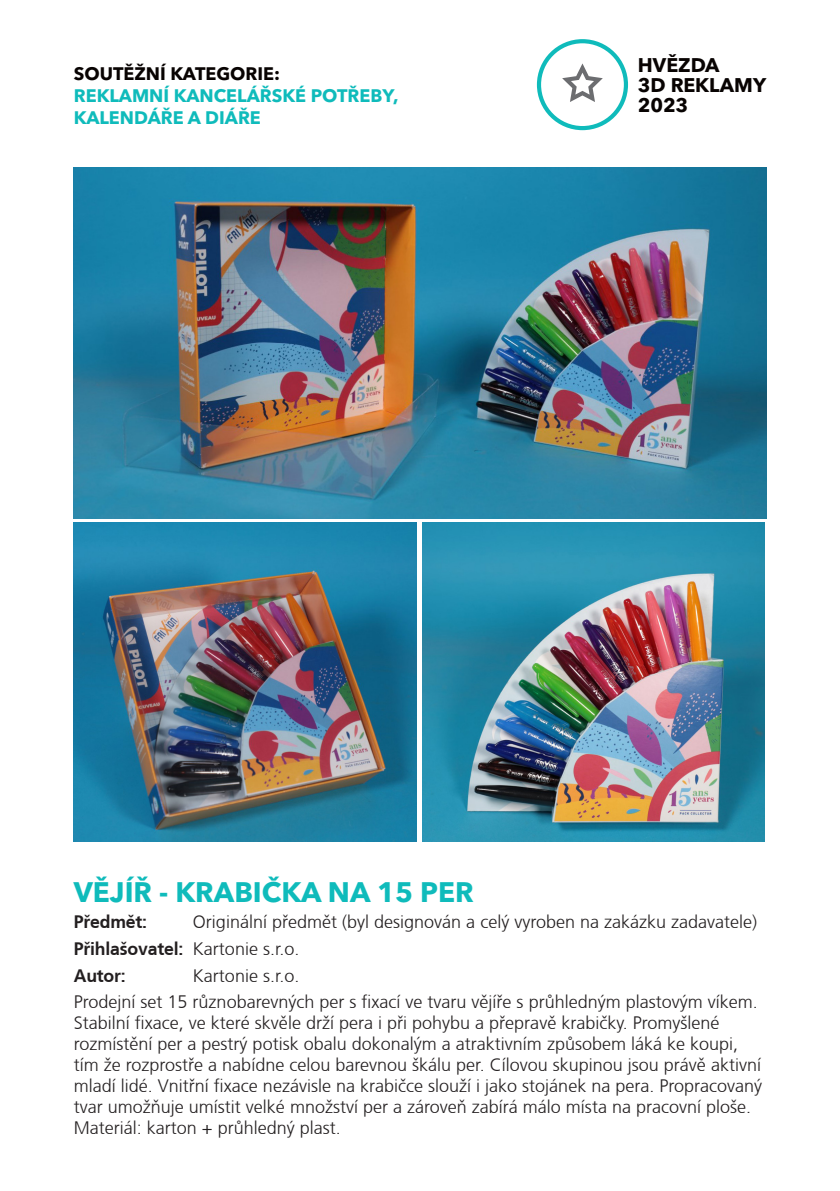
<style>
.page{position:relative;width:840px;height:1191px;background:#fff}
.page>*{position:absolute;margin:0;border:0;box-sizing:border-box;transform-origin:0 0}
.Exponát{font:700 28px "Avenir Next LT Pro";color:#0fbbbb}
.t1{font:700 19.6px/19.6px "Avenir Next LT Pro";color:#080302}
.Základní_text{font:300 18px/21px "Frutiger CE";color:#231f20}
.Kategorie{font:700 18px/22px "Avenir Next LT Pro";color:#0fbbbb}
.Základní_text-2{font:700 18px "Frutiger CE";letter-spacing:-.01em;color:#231f20}
.t2{font:700 18px "Avenir Next LT Pro";color:#080302}
.s1{font-weight:300}
</style>
<div class="page">
<svg style="left:536px;top:39px;width:91px;height:91px"></svg>
<img style="left:74px;top:167px;width:691px;height:351px">
<img style="left:74px;top:522px;width:342px;height:319px">
<img style="left:422px;top:522px;width:342px;height:319px">
<p class="t2" style="left:74px;top:63px;width:208px">SOUTĚŽNÍ KATEGORIE:</p>
<p class="Kategorie" style="left:74px;top:85px;width:326px">REKLAMNÍ KANCELÁŘSKÉ POTŘEBY,<br>KALENDÁŘE A DIÁŘE</p>
<p class="t1" style="left:637px;top:55px;width:130px">HVĚZDA<br>3D REKLAMY</p>
<p class="t1" style="left:637px;top:95px;width:52px">2023</p>
<p class="Exponát" style="left:74px;top:874px;width:401px">VĚJÍŘ - KRABIČKA NA 15 PER</p>
<p class="Základní_text-2" style="left:74px;top:911px;width:75px">Předmět:</p>
<p class="Základní_text" style="left:193px;top:911px;width:565px">Originální předmět (byl designován a celý vyroben na zakázku zadavatele)</p>
<p class="Základní_text-2" style="left:74px;top:937px;width:227px">Přihlašovatel: <span class="s1">Kartonie s.r.o.</span></p>
<p class="Základní_text-2" style="left:74px;top:964px;width:54px">Autor:</p>
<p class="Základní_text" style="left:193px;top:964px;width:108px">Kartonie s.r.o.</p>
<p class="Základní_text" style="left:74px;top:991px;width:689px">Prodejní set 15 různobarevných per s fixací ve tvaru vějíře s průhledným plastovým víkem.<br>Stabilní fixace, ve které skvěle drží pera i při pohybu a přepravě krabičky. Promyšlené rozmístění per a pestrý potisk obalu dokonalým a atraktivním způsobem láká ke koupi, tím že rozprostře a nabídne celou barevnou škálu per. Cílovou skupinou jsou právě aktivní mladí lidé. Vnitřní fixace nezávisle na krabičce slouží i jako stojánek na pera. Propracovaný tvar umožňuje umístit velké množství per a zároveň zabírá málo místa na pracovní ploše.<br>Materiál: karton + průhledný plast.</p>
</div>
